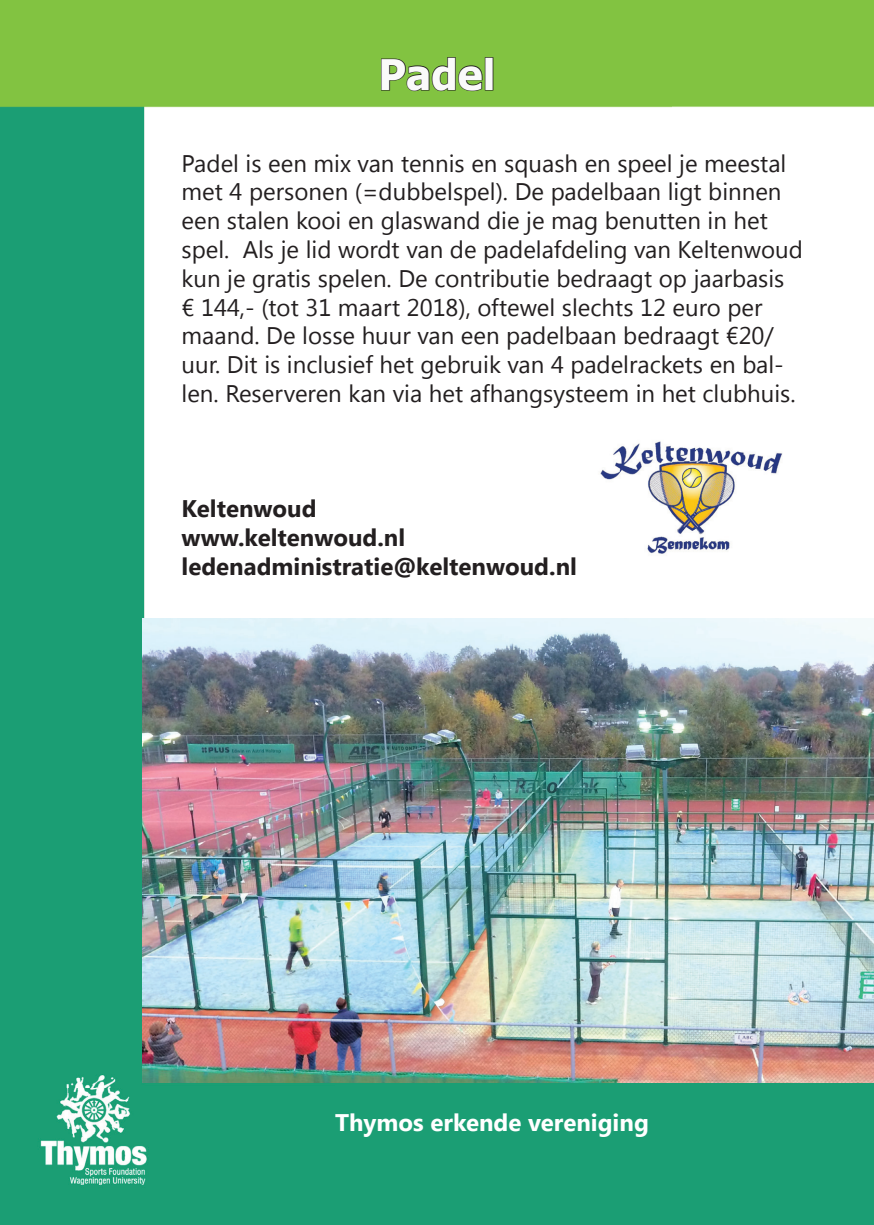
<style>
.page{position:relative;width:874px;height:1225px;background:#fff}
.page>*{position:absolute;margin:0;border:0;box-sizing:border-box;transform-origin:0 0}
.t1{font:700 42px "Tahoma";color:#fafafa}
.t2{font:24px/28.8px "Segoe UI";color:#231f20}
.t3{font:700 24px/28.8px "Segoe UI";color:#231f20}
.t4{font:700 24px "Segoe UI";color:#fff}
</style>
<div class="page">
<img style="left:0;top:0;width:873px;height:1225px">
<img style="left:143px;top:618px;width:729px;height:464px">
<img style="left:593px;top:436px;width:192px;height:123px">
<svg style="left:380px;top:56px;width:103px;height:36px;background:#6ea13a"></svg>
<div style="left:484px;top:57px;width:9px;height:34px;border:1px solid #231f20"></div>
<h1 class="t1" style="left:378px;top:45px;width:118px">Padel</h1>
<p class="t2" style="left:181px;top:147px;width:622px">Padel is een mix van tennis en squash en speel je meestal met 4 personen (=dubbelspel). De padelbaan ligt binnen een stalen kooi en glaswand die je mag benutten in het spel. Als je lid wordt van de padelafdeling van Keltenwoud kun je gratis spelen. De contributie bedraagt op jaarbasis € 144,- (tot 31 maart 2018), oftewel slechts 12 euro per maand. De losse huur van een padelbaan bedraagt €20/ uur. Dit is inclusief het gebruik van 4 padelrackets en bal&shy;len. Reserveren kan via het afhangsysteem in het clubhuis.</p>
<p class="t3" style="left:181px;top:493px;width:397px">Keltenwoud<br>www.keltenwoud.nl ledenadministratie@keltenwoud.nl</p>
<p class="t4" style="left:335px;top:1105px;width:315px">Thymos erkende vereniging</p>
</div>
